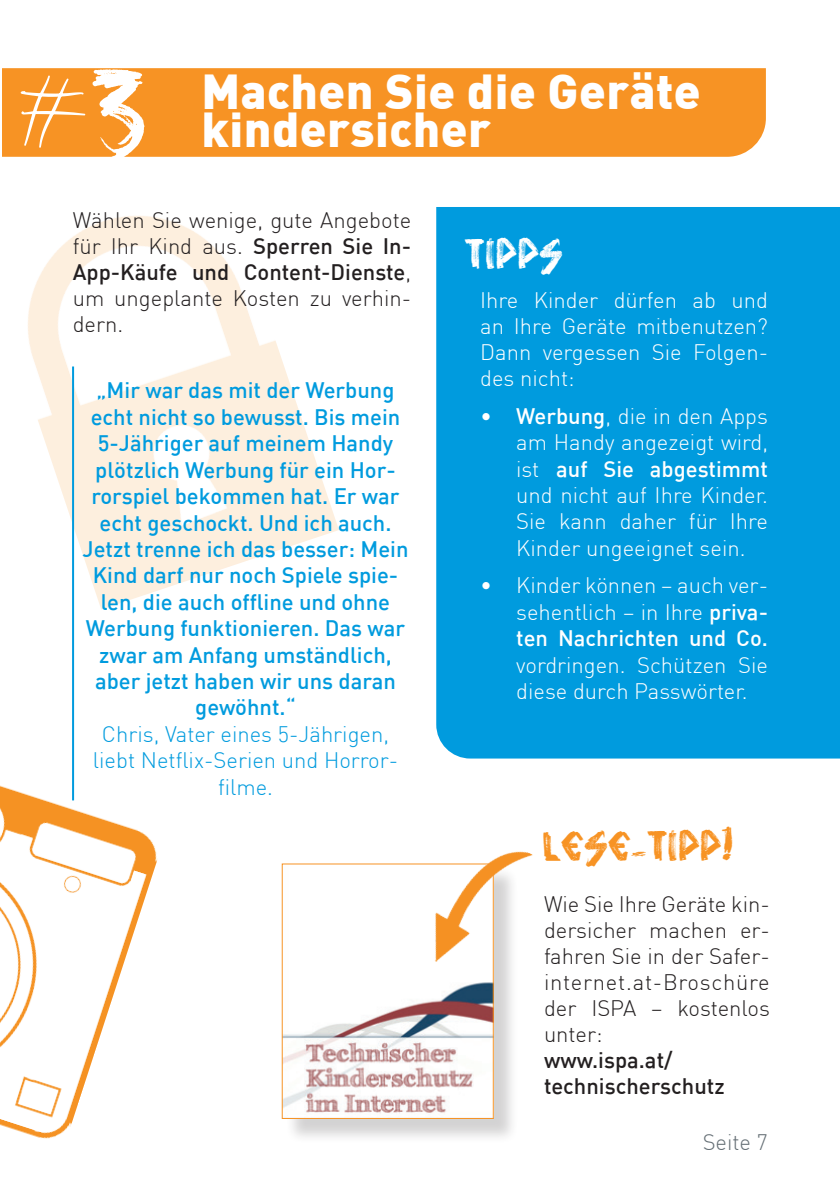
<style>
.page{position:relative;width:840px;height:1191px;background:#fff}
.page>*{position:absolute;margin:0;border:0;box-sizing:border-box;transform-origin:0 0}
.t1{font:90px "vtksanimal 2";color:#fff}
.t2{font:900 48px/38px "DIN";letter-spacing:.01em;color:#fff}
.t3{font:36px "vtksanimal 2";color:#f79324}
.t4{font:36px "vtksanimal 2";color:#fff}
.t5{font:500 22px/26.4px "DIN";color:#009bde;text-align:center}
.t6{font:300 22px/26.4px "DIN";color:#fff;text-align:justify}
.t7{font:300 22px/26px "DIN";color:#231f20;text-align:justify}
.t8{font:300 22px/26.4px "DIN";color:#009bde;text-align:center}
.t9{font:500 22px/26px "DIN";color:#231f20}
.t10{font:300 22px "DIN";color:#656f75}
.s1{font-family:"vtksanimal 2";font-weight:400;font-size:90px}
.s2{font-weight:500}
</style>
<div class="page">
<div style="left:2px;top:68px;width:764px;height:89px;background:#f79324"></div>
<img style="left:28px;top:216px;width:311px;height:393px">
<img style="left:0;top:768px;width:158px;height:371px">
<hr style="left:72px;top:366px;width:2px;height:434px;background:#009bde">
<div style="left:436px;top:207px;width:403px;height:551px;background:#009bde"></div>
<div style="left:284px;top:866px;width:234px;height:277px;background:#231f20;opacity:.2"></div>
<img style="left:283px;top:866px;width:208px;height:251px">
<div style="left:281px;top:863px;width:212px;height:256px;border:1px solid #f79324"></div>
<img style="left:409px;top:851px;width:124px;height:128px">
<h1 class="t1" style="left:19px;top:56px;width:68px">#</h1>
<h2 class="t2" style="left:91px;top:70px;width:611px;text-indent:111px">Machen Sie die Geräte<br><span class="s1">3</span> kindersicher</h2>
<p class="t7" style="left:73px;top:207px;width:340px">Wählen Sie wenige, gute Angebote für Ihr Kind aus. <span class="s2">Sperren Sie In-App-Käufe und Content-Dienste</span>, um ungeplante Kosten zu verhin&shy;dern.</p>
<p class="t5" style="left:82px;top:376px;width:327px">„Mir war das mit der Werbung echt nicht so bewusst. Bis mein<br>5-Jähriger auf meinem Handy plötzlich Werbung für ein Hor&shy;rorspiel bekommen hat. Er war echt geschockt. Und ich auch.<br>Jetzt trenne ich das besser: Mein<br>Kind darf nur noch Spiele spie&shy;len, die auch offline und ohne<br>Werbung funktionieren. Das war zwar am Anfang umständlich, aber jetzt haben wir uns daran gewöhnt.“</p>
<p class="t8" style="left:93px;top:720px;width:306px">Chris, Vater eines 5-Jährigen, liebt Netflix-Serien und Horror&shy;filme.</p>
<h3 class="t4" style="left:464px;top:233px;width:99px">TIPPS</h3>
<p class="t6" style="left:480px;top:286px;width:289px">Ihre Kinder dürfen ab und an Ihre Geräte mitbenutzen?<br>Dann vergessen Sie Folgen&shy;des nicht:</p>
<p class="t6" style="left:516px;top:402px;width:253px;text-indent:-36px">• <span class="s2">Werbung</span>, die in den Apps am Handy angezeigt wird, ist <span class="s2">auf Sie abgestimmt </span>und nicht auf Ihre Kinder.<br>Sie kann daher für Ihre Kinder ungeeignet sein.</p>
<p class="t6" style="left:516px;top:572px;width:253px;text-indent:-36px">• Kinder können – auch ver&shy;sehentlich – in Ihre <span class="s2">priva&shy;ten Nachrichten und Co.</span></p>
<p class="t6" style="left:516px;top:651px;width:253px">vordringen. Schützen Sie diese durch Passwörter.</p>
<h3 class="t3" style="left:541px;top:824px;width:193px">LESE-TIPP!</h3>
<p class="t7" style="left:543px;top:890px;width:227px">Wie Sie Ihre Geräte kin&shy;dersicher machen er&shy;fahren Sie in der Safer&shy;internet.at-Broschüre der ISPA – kostenlos unter:</p>
<p class="t9" style="left:543px;top:1046px;width:182px">www.ispa.at/ technischerschutz</p>
<p class="t10" style="left:702px;top:1128px;width:67px">Seite 7</p>
</div>
